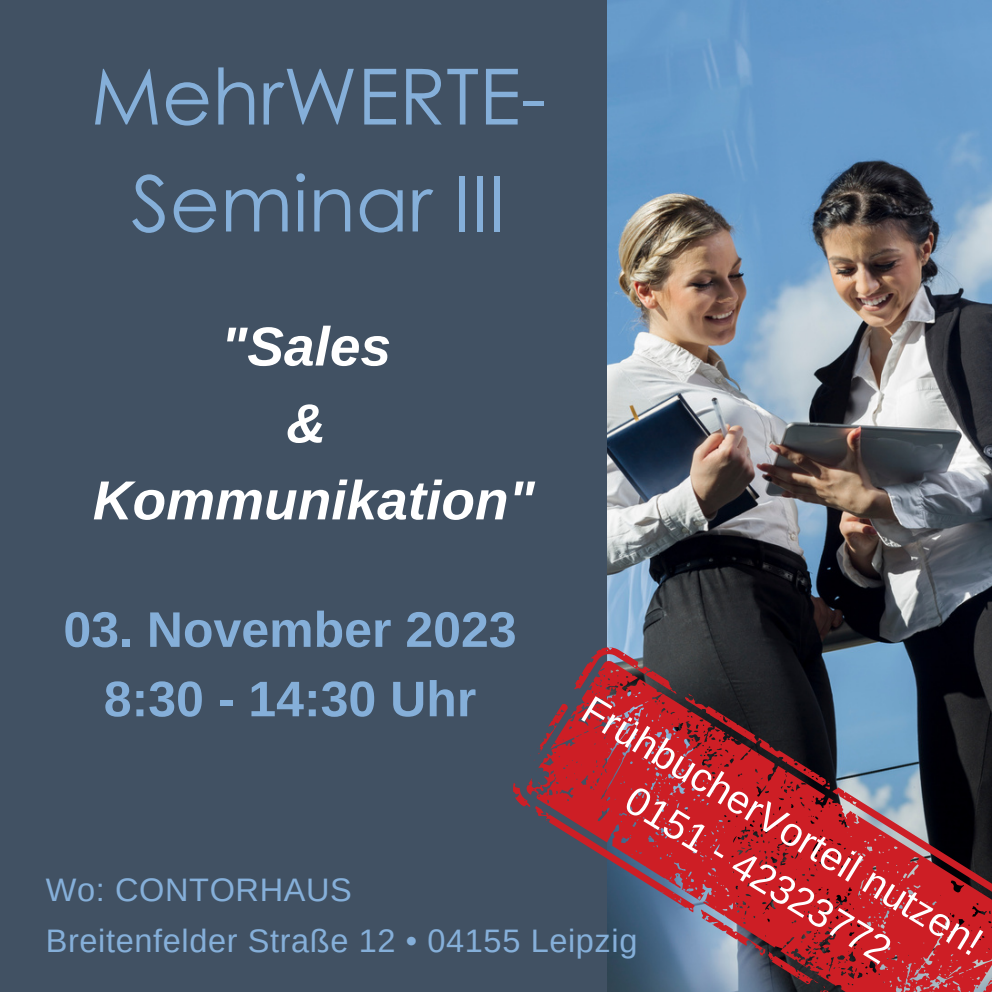
<style>
.page{position:relative;width:992px;height:992px;background:#415163}
.page>*{position:absolute;margin:0;border:0;box-sizing:border-box;transform-origin:0 0}
.t1{font:77.5px/107px "Century Gothic";color:#85afd9;text-align:center}
.t2{font:italic 700 55px/77px "Arimo";color:#fff;text-align:center}
.t3{font:700 50px/69.5px "Arimo";color:#85afd9;text-align:center}
.t4{font:40px/54.2px "Arimo";color:#fff;text-align:center}
.t5{font:32.5px/50.8px "Arimo";letter-spacing:.02em;color:#85afd9}
</style>
<div class="page">
<img style="left:607px;top:0;width:385px;height:647px">
<svg style="left:513px;top:647px;width:479px;height:345px"></svg>
<h1 class="t1" style="left:91px;top:42px;width:457px">MehrWERTE-<br>Seminar III</h1>
<h2 class="t2" style="left:93px;top:309px;width:443px">"Sales<br>&amp;<br>Kommunikation"</h2>
<h3 class="t3" style="left:63px;top:596px;width:455px">03. November 2023<br>8:30 - 14:30 Uhr</h3>
<p class="t4" style="left:599px;top:684px;width:462px;rotate:31deg">FrühbucherVorteil nutzen!<br>0151 - 42323772</p>
<p class="t5" style="left:46px;top:865px;width:593px">Wo: CONTORHAUS<br>Breitenfelder Straße 12 • 04155 Leipzig</p>
</div>
